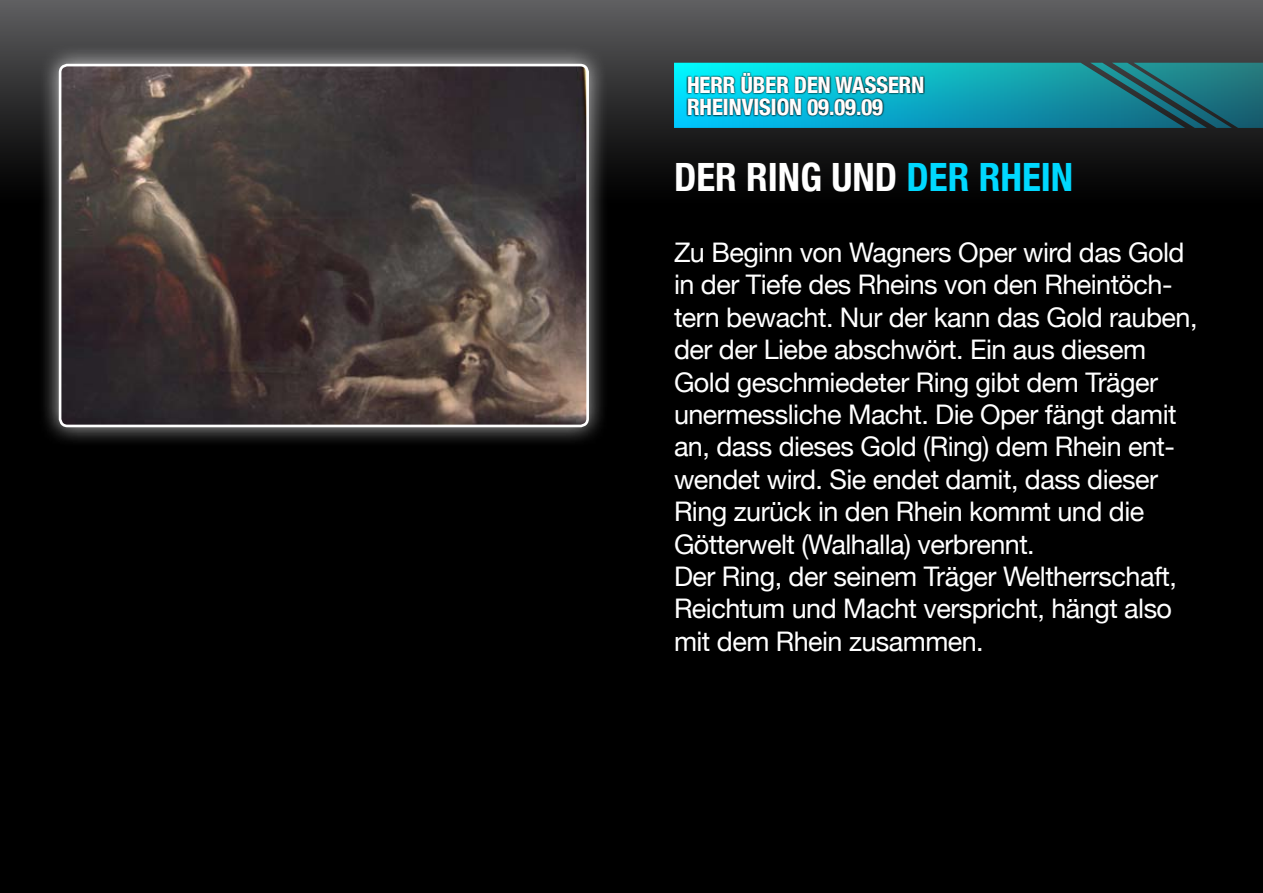
<style>
.page{position:relative;width:1263px;height:893px;background:#fff}
.page>*{position:absolute;margin:0;border:0;box-sizing:border-box;transform-origin:0 0}
.t1{font:700 condensed 39px "Helvetica Neue";color:#fff}
.t2{font:27px/32.4px "Helvetica Neue";letter-spacing:-.02em;color:#fff}
.t3{font:700 condensed 22.5px/22.5px "Helvetica Neue";color:#fff}
.s1{color:#00d8ff}
</style>
<div class="page">
<div style="left:0;top:0;width:1263px;height:205px;background:linear-gradient(to bottom,#5d5e60,#000)"></div>
<div style="left:0;top:203px;width:1263px;height:690px;background:#000"></div>
<svg style="left:674px;top:63px;width:589px;height:65px;background:#1392a3"></svg>
<div style="left:38px;top:43px;width:569px;height:403px;background:#fff;opacity:.75"></div>
<img style="left:60px;top:65px;width:528px;height:361px">
<div style="left:59px;top:64px;width:530px;height:363px;border:3px solid #fff;border-radius:7px"></div>
<div style="left:686px;top:71px;width:239px;height:46px;background:#000;opacity:.75"></div>
<p class="t3" style="left:687px;top:73px;width:239px">HERR ÜBER DEN WASSERN<br>RHEINVISION 09.09.09</p>
<h1 class="t1" style="left:674px;top:153px;width:401px">DER RING UND <span class="s1">DER RHEIN</span></h1>
<p class="t2" style="left:674px;top:236px;width:525px">Zu Beginn von Wagners Oper wird das Gold in der Tiefe des Rheins von den Rheintöch&shy;tern bewacht. Nur der kann das Gold rauben, der der Liebe abschwört. Ein aus diesem Gold geschmiedeter Ring gibt dem Träger unermessliche Macht. Die Oper fängt damit an, dass dieses Gold (Ring) dem Rhein ent&shy;wendet wird. Sie endet damit, dass dieser Ring zurück in den Rhein kommt und die Götterwelt (Walhalla) verbrennt.<br>Der Ring, der seinem Träger Weltherrschaft, Reichtum und Macht verspricht, hängt also mit dem Rhein zusammen.</p>
</div>
